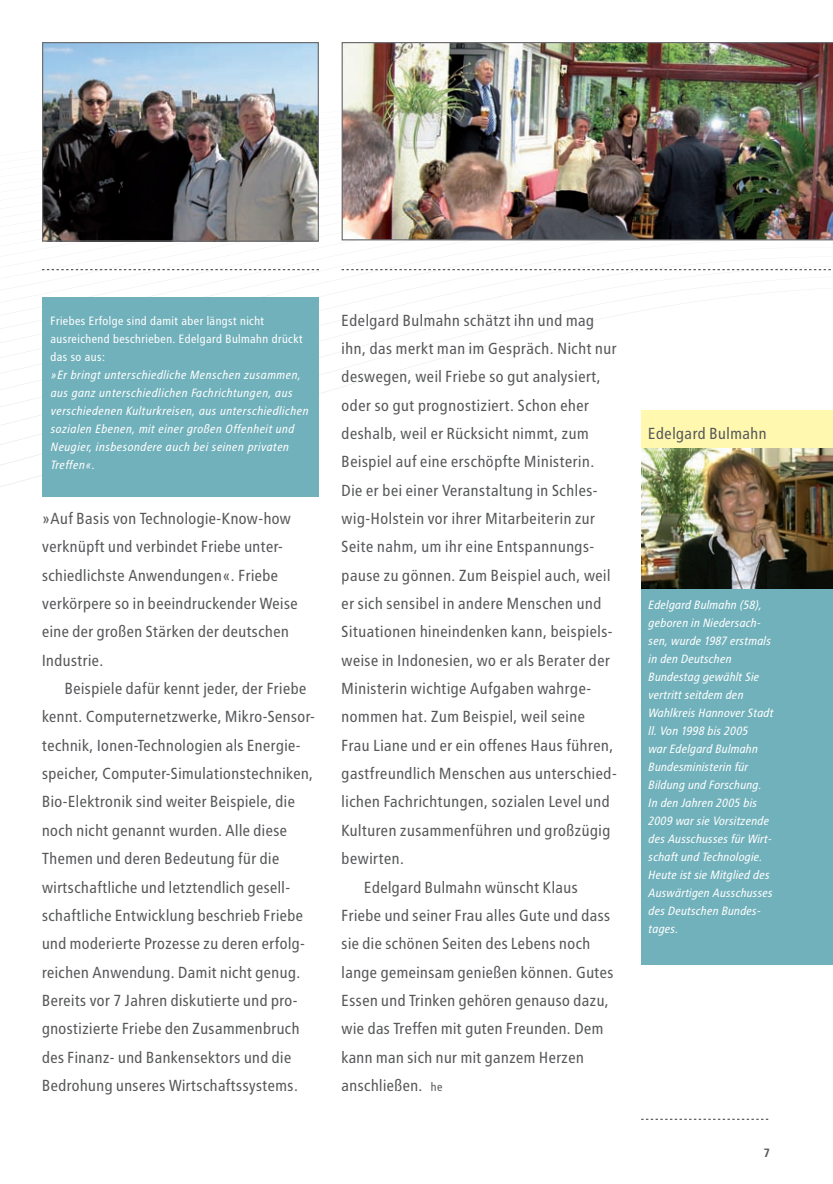
<style>
.page{position:relative;width:833px;height:1184px;background:#fff}
.page>*{position:absolute;margin:0;border:0;box-sizing:border-box;transform-origin:0 0}
.t1{font:16px/28.4px "Transit";letter-spacing:-.005em;color:#57585a}
.t2{font:italic 12px/18px "Transit";letter-spacing:-.01em;color:#fff}
.t3{font:italic 12px/18px "Transit";letter-spacing:.01em;color:#fff}
.t4{font:12px/18px "Transit";color:#fff}
.s1{font-size:12px}
</style>
<div class="page">
<svg style="left:641px;top:1119px;width:127px;height:1px"></svg>
<img style="left:341px;top:42px;width:491px;height:59px">
<div style="left:641px;top:581px;width:191px;height:384px;background:#71b1bb"></div>
<img style="left:641px;top:492px;width:191px;height:97px">
<img style="left:44px;top:44px;width:273px;height:57px">
<img style="left:0;top:101px;width:832px;height:391px">
<div style="left:43px;top:297px;width:276px;height:199px;background:#71b1bb"></div>
<p class="t4" style="left:51px;top:311px;width:254px">Friebes Erfolge sind damit aber längst nicht ausreichend beschrieben. Edelgard Bulmahn drückt das so aus:</p>
<p class="t3" style="left:51px;top:365px;width:259px">»Er bringt unterschiedliche Menschen zusammen, aus ganz unterschiedlichen Fachrichtungen, aus verschiedenen Kulturkreisen, aus unterschiedlichen sozialen Ebenen, mit einer großen Offenheit und Neugier, insbesondere auch bei seinen privaten Treffen«.</p>
<p class="t1" style="left:42px;top:504px;width:258px">»Auf Basis von Technologie-Know-how verknüpft und verbindet Friebe unter&shy;schiedlichste Anwendungen«. Friebe verkörpere so in beeindruckender Weise eine der großen Stärken der deutschen Industrie.</p>
<p class="t1" style="left:42px;top:674px;width:275px;text-indent:23px">Beispiele dafür kennt jeder, der Friebe kennt. Computernetzwerke, Mikro-Sensor&shy;technik, Ionen-Technologien als Energie&shy;speicher, Computer-Simulationstechniken, Bio-Elektronik sind weiter Beispiele, die noch nicht genannt wurden. Alle diese Themen und deren Bedeutung für die wirtschaftliche und letztendlich gesell&shy;schaftliche Entwicklung beschrieb Friebe und moderierte Prozesse zu deren erfolg&shy;reichen Anwendung. Damit nicht genug.<br>Bereits vor 7 Jahren diskutierte und pro&shy;gnostizierte Friebe den Zusammenbruch des Finanz- und Bankensektors und die Bedrohung unseres Wirtschaftssystems.</p>
<p class="t1" style="left:341px;top:306px;width:254px">Edelgard Bulmahn schätzt ihn und mag</p>
<p class="t1" style="left:341px;top:334px;width:277px">ihn, das merkt man im Gespräch. Nicht nur</p>
<p class="t1" style="left:341px;top:363px;width:261px">deswegen, weil Friebe so gut analysiert,</p>
<p class="t1" style="left:341px;top:391px;width:249px">oder so gut prognostiziert. Schon eher</p>
<p class="t1" style="left:341px;top:419px;width:249px">deshalb, weil er Rücksicht nimmt, zum</p>
<p class="t1" style="left:341px;top:448px;width:255px">Beispiel auf eine erschöpfte Ministerin.</p>
<p class="t1" style="left:341px;top:476px;width:258px">Die er bei einer Veranstaltung in Schles-</p>
<p class="t1" style="left:341px;top:504px;width:255px">wig-Holstein vor ihrer Mitarbeiterin zur</p>
<p class="t1" style="left:341px;top:533px;width:255px">Seite nahm, um ihr eine Entspannungs-</p>
<p class="t1" style="left:341px;top:561px;width:271px">pause zu gönnen. Zum Beispiel auch, weil</p>
<p class="t1" style="left:341px;top:589px;width:261px">er sich sensibel in andere Menschen und</p>
<p class="t1" style="left:341px;top:618px;width:273px">Situationen hineindenken kann, beispiels-</p>
<p class="t1" style="left:341px;top:646px;width:270px">weise in Indonesien, wo er als Berater der</p>
<p class="t1" style="left:341px;top:674px;width:252px">Ministerin wichtige Aufgaben wahrge-</p>
<p class="t1" style="left:341px;top:703px;width:245px">nommen hat. Zum Beispiel, weil seine</p>
<p class="t1" style="left:341px;top:731px;width:274px">Frau Liane und er ein offenes Haus führen,</p>
<p class="t1" style="left:341px;top:759px;width:277px">gastfreundlich Menschen aus unterschied-</p>
<p class="t1" style="left:341px;top:788px;width:270px">lichen Fachrichtungen, sozialen Level und</p>
<p class="t1" style="left:341px;top:816px;width:270px">Kulturen zusammenführen und großzügig</p>
<p class="t1" style="left:341px;top:844px;width:64px">bewirten.</p>
<p class="t1" style="left:364px;top:873px;width:215px">Edelgard Bulmahn wünscht Klaus</p>
<p class="t1" style="left:341px;top:901px;width:270px">Friebe und seiner Frau alles Gute und dass</p>
<p class="t1" style="left:341px;top:929px;width:251px">sie die schönen Seiten des Lebens noch</p>
<p class="t1" style="left:341px;top:958px;width:274px">lange gemeinsam genießen können. Gutes</p>
<p class="t1" style="left:341px;top:986px;width:269px">Essen und Trinken gehören genauso dazu,</p>
<p class="t1" style="left:341px;top:1014px;width:264px">wie das Treffen mit guten Freunden. Dem</p>
<p class="t1" style="left:341px;top:1043px;width:244px">kann man sich nur mit ganzem Herzen</p>
<p class="t1" style="left:341px;top:1071px;width:103px">anschließen. <span class="s1">he</span></p>
<p class="t1" style="left:648px;top:419px;width:120px">Edelgard Bulmahn</p>
<p class="t2" style="left:648px;top:596px;width:127px">Edelgard Bulmahn (58), geboren in Niedersach&shy;sen, wurde 1987 erstmals in den Deutschen<br>Bundestag gewählt Sie vertritt seitdem den<br>Wahlkreis Hannover Stadt ll. Von 1998 bis 2005<br>war Edelgard Bulmahn<br>Bundesministerin für<br>Bildung und Forschung.<br>In den Jahren 2005 bis<br>2009 war sie Vorsitzende des Ausschusses für Wirt&shy;schaft und Technologie.<br>Heute ist sie Mitglied des<br>Auswärtigen Ausschusses des Deutschen Bundes&shy;tages.</p>
</div>
